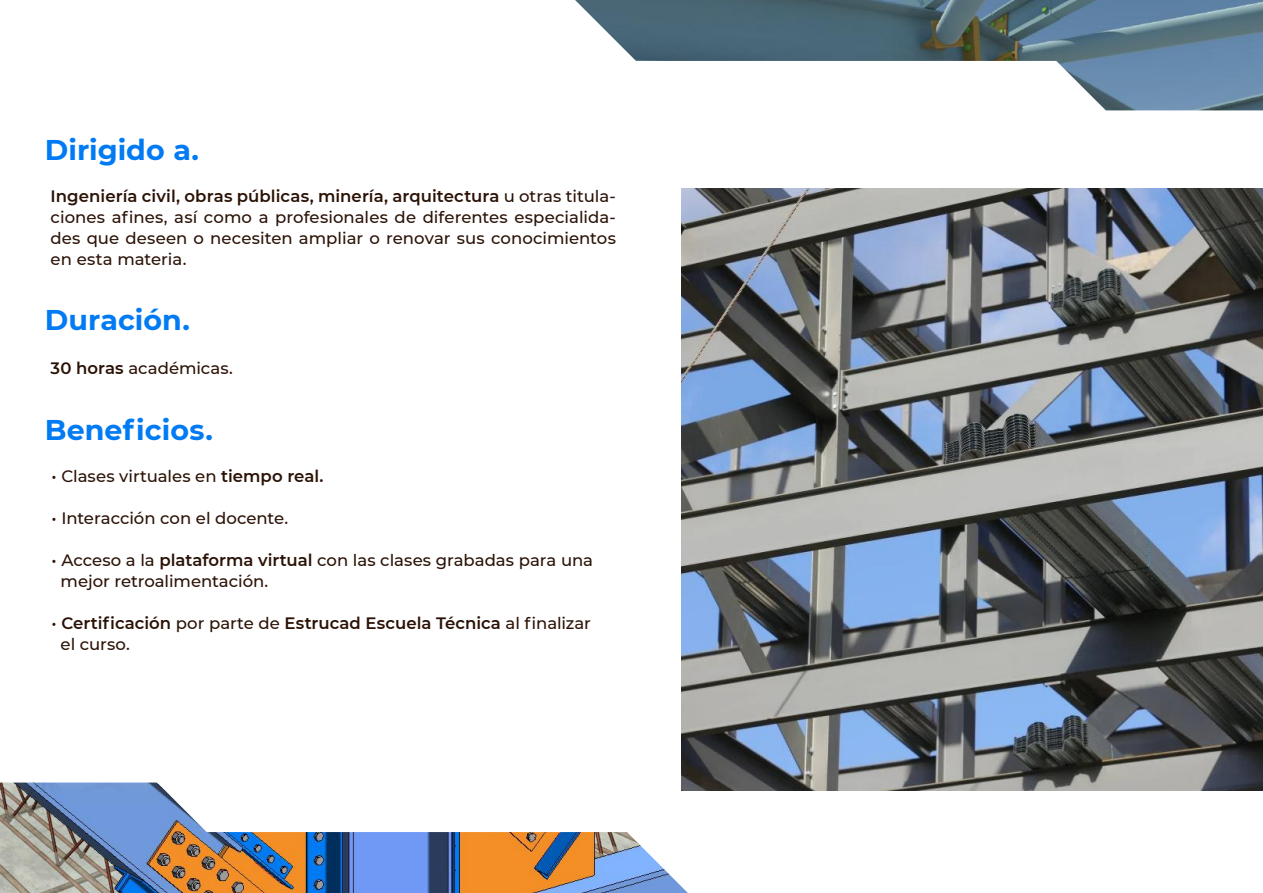
<style>
.page{position:relative;width:1263px;height:893px;background:#fff}
.page>*{position:absolute;margin:0;border:0;box-sizing:border-box;transform-origin:0 0}
.t1{font:700 28.5px "Montserrat";color:#007bf4}
.t2{font:500 16.5px/21px "Montserrat";color:#2b1206;text-align:justify}
.t3{font:600 16.5px/21px "Montserrat";color:#2b1206}
.s1{font-weight:600}
.s2{font-weight:500}
</style>
<div class="page">
<img style="left:0;top:782px;width:688px;height:111px">
<img style="left:575px;top:0;width:688px;height:110px">
<img style="left:682px;top:188px;width:581px;height:602px">
<h1 class="t1" style="left:45px;top:130px;width:156px">Dirigido a.</h1>
<p class="t2" style="left:51px;top:185px;width:567px"><span class="s1">Ingeniería civil, obras públicas, minería, arquitectura</span> u otras titula&shy;ciones afines, así como a profesionales de diferentes especialida&shy;des que deseen o necesiten ampliar o renovar sus conocimientos en esta materia.</p>
<h1 class="t1" style="left:45px;top:299px;width:147px">Duración.</h1>
<p class="t2" style="left:51px;top:357px;width:184px"><span class="s1">30 horas</span> académicas.</p>
<h1 class="t1" style="left:45px;top:409px;width:169px">Beneficios.</h1>
<p class="t2" style="left:52px;top:465px;width:273px">• Clases virtuales en <span class="s1">tiempo real.</span></p>
<p class="t2" style="left:52px;top:507px;width:238px">• Interacción con el docente.</p>
<p class="t2" style="left:61px;top:549px;width:534px;text-indent:-9px">• Acceso a la <span class="s1">plataforma virtual</span> con las clases grabadas para una mejor retroalimentación.</p>
<p class="t3" style="left:61px;top:612px;width:532px;text-indent:-9px"><span class="s2">•</span> Certificación <span class="s2">por parte de</span> Estrucad Escuela Técnica <span class="s2">al finalizar el curso.</span></p>
</div>
